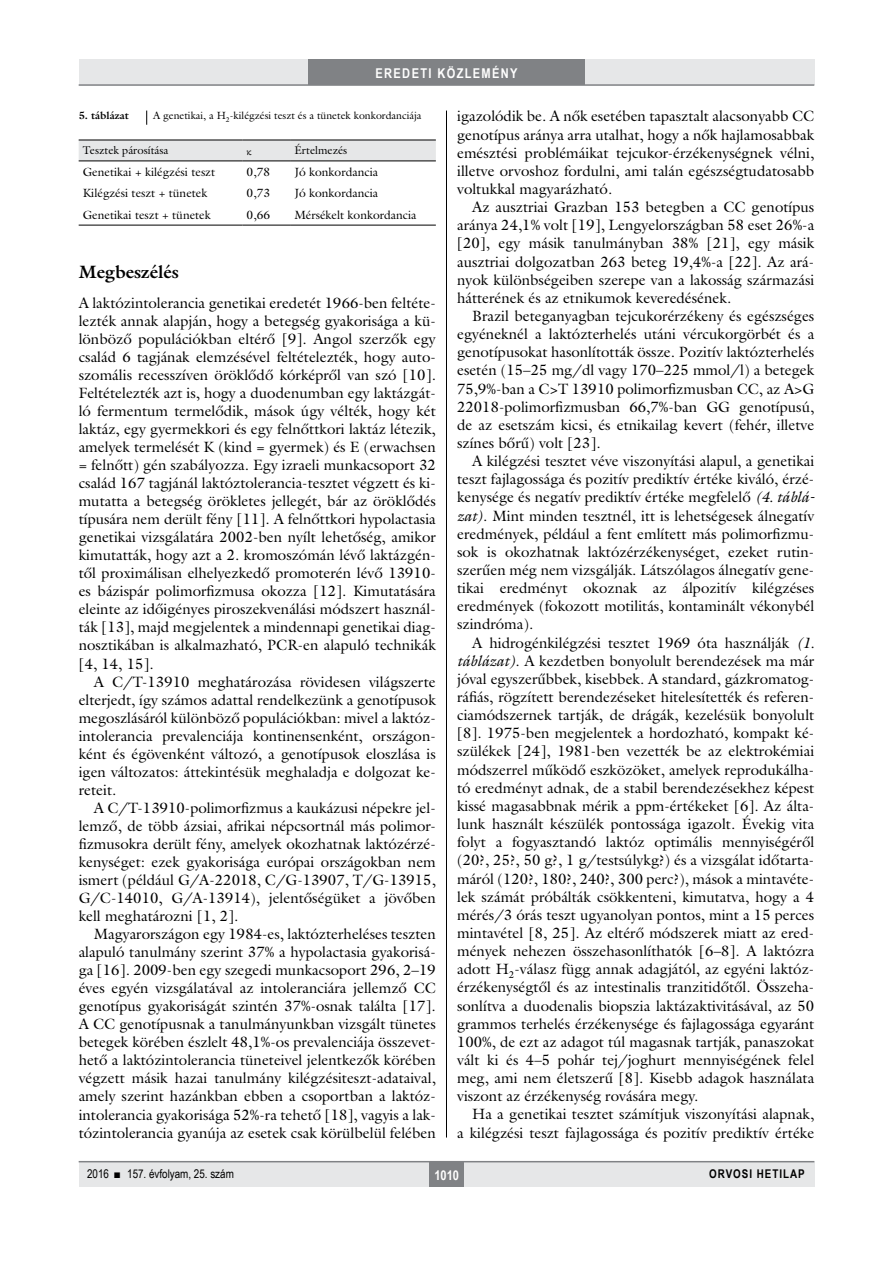
<style>
.page{position:relative;width:893px;height:1263px;background:#fff}
.page>*{position:absolute;margin:0;border:0;box-sizing:border-box;transform-origin:0 0}
.alcimbold{font:700 18px "Galliard Reg";color:#000}
.Body_Text{font:15px/18.1px "Galliard Reg";color:#000}
.Body_tompa{font:15px/18px "Galliard Reg";color:#000;text-align:justify}
.t1{font:700 13.5px "Arial Narrow";letter-spacing:.1em;color:#fff}
.tabla{font:12px "Galliard Reg";color:#000}
.t2{font:12px "Arial Narrow";color:#000}
.t3{font:700 12px "Arial Narrow";letter-spacing:.08em;color:#000}
.tablafej{font:11.25px "Galliard Reg";color:#000}
.tablafej-2{font:11.25px "Garamond Premr Pro";color:#000}
.kepalairas2{font:10.5px "Galliard Reg";color:#000}
.kepalairas1{font:700 10.5px "Galliard Reg";color:#000}
.s1{font-style:italic}
</style>
<div class="page">
<div style="left:79px;top:1161px;width:735px;height:25px;background:#e6e7e8"></div>
<hr style="left:79px;top:1161px;width:735px;height:1px;background:#808285">
<div style="left:430px;top:1161px;width:34px;height:25px;background:#808285"></div>
<div style="left:79px;top:60px;width:735px;height:25px;background:#e6e7e8"></div>
<div style="left:308px;top:60px;width:277px;height:25px;background:#808285"></div>
<hr style="left:79px;top:84px;width:735px;height:2px;background:#808285">
<hr style="left:446px;top:111px;width:1px;height:1026px;background:#000">
<svg style="left:146px;top:111px;width:1px;height:14px"></svg>
<div style="left:79px;top:141px;width:357px;height:20px;background:#e6e7e8"></div>
<hr style="left:79px;top:140px;width:163px;height:1px;background:#000">
<hr style="left:242px;top:140px;width:48px;height:1px;background:#000">
<hr style="left:290px;top:140px;width:146px;height:1px;background:#000">
<hr style="left:79px;top:161px;width:163px;height:1px;background:#000">
<hr style="left:242px;top:161px;width:48px;height:1px;background:#000">
<hr style="left:290px;top:161px;width:146px;height:1px;background:#000">
<hr style="left:79px;top:225px;width:163px;height:1px;background:#000">
<hr style="left:242px;top:225px;width:48px;height:1px;background:#000">
<hr style="left:290px;top:225px;width:146px;height:1px;background:#000">
<p class="t1" style="left:375px;top:63px;width:144px">EREDETI KÖZLEMÉNY</p>
<p class="kepalairas1" style="left:79px;top:109px;width:52px">5. táblázat</p>
<p class="kepalairas2" style="left:153px;top:109px;width:270px">A genetikai, a H<sub>2</sub>-kilégzési teszt és a tünetek konkordanciája</p>
<p class="tablafej" style="left:83px;top:144px;width:87px">Tesztek párosítása</p>
<p class="tablafej-2" style="left:247px;top:144px;width:7px">κ</p>
<p class="tablafej" style="left:294px;top:144px;width:55px">Értelmezés</p>
<p class="tabla" style="left:83px;top:164px;width:134px">Genetikai + kilégzési teszt</p>
<p class="tabla" style="left:247px;top:164px;width:25px">0,78</p>
<p class="tabla" style="left:294px;top:164px;width:85px">Jó konkordancia</p>
<p class="tabla" style="left:83px;top:186px;width:126px">Kilégzési teszt + tünetek</p>
<p class="tabla" style="left:247px;top:186px;width:25px">0,73</p>
<p class="tabla" style="left:294px;top:186px;width:85px">Jó konkordancia</p>
<p class="tabla" style="left:83px;top:207px;width:129px">Genetikai teszt + tünetek</p>
<p class="tabla" style="left:247px;top:207px;width:25px">0,66</p>
<p class="tabla" style="left:294px;top:207px;width:124px">Mérsékelt konkordancia</p>
<p class="alcimbold" style="left:79px;top:260px;width:102px">Megbeszélés</p>
<p class="Body_tompa" style="left:79px;top:293px;width:359px">A laktózintolerancia genetikai eredetét 1966-ben feltéte&shy;lezték annak alapján, hogy a betegség gyakorisága a kü&shy;lönböző populációkban eltérő [9]. Angol szerzők egy család 6 tagjának elemzésével feltételezték, hogy auto&shy;szomális recesszíven öröklődő kórképről van szó [10].<br>Feltételezték azt is, hogy a duodenumban egy laktázgát&shy;ló fermentum termelődik, mások úgy vélték, hogy két laktáz, egy gyermekkori és egy felnőttkori laktáz létezik, amelyek termelését K (kind = gyermek) és E (erwachsen = felnőtt) gén szabályozza. Egy izraeli munkacsoport 32 család 167 tagjánál laktóztolerancia-tesztet végzett és ki&shy;mutatta a betegség örökletes jellegét, bár az öröklődés típusára nem derült fény [11]. A felnőttkori hypolactasia genetikai vizsgálatára 2002-ben nyílt lehetőség, amikor kimutatták, hogy azt a 2. kromoszómán lévő laktázgén&shy;től proximálisan elhelyezkedő promoterén lévő 13910- es bázispár polimorfizmusa okozza [12]. Kimutatására eleinte az időigényes piroszekvenálási módszert használ&shy;ták [13], majd megjelentek a mindennapi genetikai diag&shy;nosztikában is alkalmazható, PCR-en alapuló technikák [4, 14, 15].</p>
<p class="Body_Text" style="left:79px;top:672px;width:359px;text-indent:15px">A C/T-13910 meghatározása rövidesen világszerte elterjedt, így számos adattal rendelkezünk a genotípusok megoszlásáról különböző populációkban: mivel a laktóz&shy;intolerancia prevalenciája kontinensenként, országon&shy;ként és égövenként változó, a genotípusok eloszlása is igen változatos: áttekintésük meghaladja e dolgozat ke&shy;reteit.</p>
<p class="Body_Text" style="left:79px;top:798px;width:359px;text-indent:15px">A C/T-13910-polimorfizmus a kaukázusi népekre jel&shy;lemző, de több ázsiai, afrikai népcsortnál más polimor&shy;fizmusokra derült fény, amelyek okozhatnak laktózérzé&shy;kenységet: ezek gyakorisága európai országokban nem ismert (például G/A-22018, C/G-13907, T/G-13915, G/C-14010, G/A-13914), jelentőségüket a jövőben kell meghatározni [1, 2].</p>
<p class="Body_Text" style="left:79px;top:925px;width:359px;text-indent:15px">Magyarországon egy 1984-es, laktózterheléses teszten alapuló tanulmány szerint 37% a hypolactasia gyakorisá&shy;ga [16]. 2009-ben egy szegedi munkacsoport 296, 2–19 éves egyén vizsgálatával az intoleranciára jellemző CC genotípus gyakoriságát szintén 37%-osnak találta [17].<br>A CC genotípusnak a tanulmányunkban vizsgált tünetes betegek körében észlelt 48,1%-os prevalenciája összevet&shy;hető a laktózintolerancia tüneteivel jelentkezők körében végzett másik hazai tanulmány kilégzésiteszt-adataival, amely szerint hazánkban ebben a csoportban a laktóz&shy;intolerancia gyakorisága 52%-ra tehető [18], vagyis a lak&shy;tózintolerancia gyanúja az esetek csak körülbelül felében</p>
<p class="Body_Text" style="left:457px;top:107px;width:359px;text-align:justify">igazolódik be. A nők esetében tapasztalt alacsonyabb CC genotípus aránya arra utalhat, hogy a nők hajlamosabbak emésztési problémáikat tejcukor-érzékenységnek vélni, illetve orvoshoz fordulni, ami talán egészségtudatosabb voltukkal magyarázható.</p>
<p class="Body_Text" style="left:457px;top:198px;width:359px;text-align:justify;text-indent:15px">Az ausztriai Grazban 153 betegben a CC genotípus aránya 24,1% volt [19], Lengyelországban 58 eset 26%-a [20], egy másik tanulmányban 38% [21], egy másik ausztriai dolgozatban 263 beteg 19,4%-a [22]. Az ará&shy;nyok különbségeiben szerepe van a lakosság származási hátterének és az etnikumok keveredésének.</p>
<p class="Body_Text" style="left:457px;top:307px;width:359px;text-align:justify;text-indent:15px">Brazil beteganyagban tejcukorérzékeny és egészséges egyéneknél a laktózterhelés utáni vércukorgörbét és a genotípusokat hasonlították össze. Pozitív laktózterhelés esetén (15–25 mg/dl vagy 170–225 mmol/l) a betegek 75,9%-ban a C&gt;T 13910 polimorfizmusban CC, az A&gt;G 22018-polimorfizmusban 66,7%-ban GG genotípusú, de az esetszám kicsi, és etnikailag kevert (fehér, illetve színes bőrű) volt [23].</p>
<p class="Body_Text" style="left:457px;top:452px;width:359px;text-indent:15px">A kilégzési tesztet véve viszonyítási alapul, a genetikai teszt fajlagossága és pozitív prediktív értéke kiváló, érzé&shy;kenysége és negatív prediktív értéke megfelelő <span class="s1">(4. táblá&shy;zat)</span>. Mint minden tesztnél, itt is lehetségesek álnegatív eredmények, például a fent említett más polimorfizmu&shy;sok is okozhatnak laktózérzékenységet, ezeket rutin&shy;szerűen még nem vizsgálják. Látszólagos álnegatív gene&shy;tikai eredményt okoznak az álpozitív kilégzéses eredmények (fokozott motilitás, kontaminált vékonybél szindróma).</p>
<p class="Body_Text" style="left:457px;top:633px;width:359px;text-align:justify;text-indent:15px">A hidrogénkilégzési tesztet 1969 óta használják <span class="s1">(1. táblázat)</span>. A kezdetben bonyolult berendezések ma már jóval egyszerűbbek, kisebbek. A standard, gázkromatog&shy;ráfiás, rögzített berendezéseket hitelesítették és referen&shy;ciamódszernek tartják, de drágák, kezelésük bonyolult [8]. 1975-ben megjelentek a hordozható, kompakt ké&shy;szülékek [24], 1981-ben vezették be az elektrokémiai módszerrel működő eszközöket, amelyek reprodukálha&shy;tó eredményt adnak, de a stabil berendezésekhez képest kissé magasabbnak mérik a ppm-értékeket [6]. Az álta&shy;lunk használt készülék pontossága igazolt. Évekig vita folyt a fogyasztandó laktóz optimális mennyiségéről (20?, 25?, 50 g?, 1 g/testsúlykg?) és a vizsgálat időtarta&shy;máról (120?, 180?, 240?, 300 perc?), mások a mintavéte&shy;lek számát próbálták csökkenteni, kimutatva, hogy a 4 mérés/3 órás teszt ugyanolyan pontos, mint a 15 perces mintavétel [8, 25]. Az eltérő módszerek miatt az ered&shy;mények nehezen összehasonlíthatók [6–8]. A laktózra adott H<sub>2</sub>-válasz függ annak adagjától, az egyéni laktóz&shy;érzékenységtől és az intestinalis tranzitidőtől. Összeha&shy;sonlítva a duodenalis biopszia laktázaktivitásával, az 50 grammos terhelés érzékenysége és fajlagossága egyaránt 100%, de ezt az adagot túl magasnak tartják, panaszokat vált ki és 4–5 pohár tej/joghurt mennyiségének felel meg, ami nem életszerű [8]. Kisebb adagok használata viszont az érzékenység rovására megy.</p>
<p class="Body_Text" style="left:457px;top:1105px;width:359px;text-align:right">Ha a genetikai tesztet számítjuk viszonyítási alapnak,<br>a kilégzési teszt fajlagossága és pozitív prediktív értéke</p>
<p class="t2" style="left:87px;top:1165px;width:148px">2016 ■ 157. évfolyam, 25. szám</p>
<p class="t1" style="left:434px;top:1165px;width:26px">1010</p>
<p class="t3" style="left:709px;top:1165px;width:97px">ORVOSI HETILAP</p>
</div>
